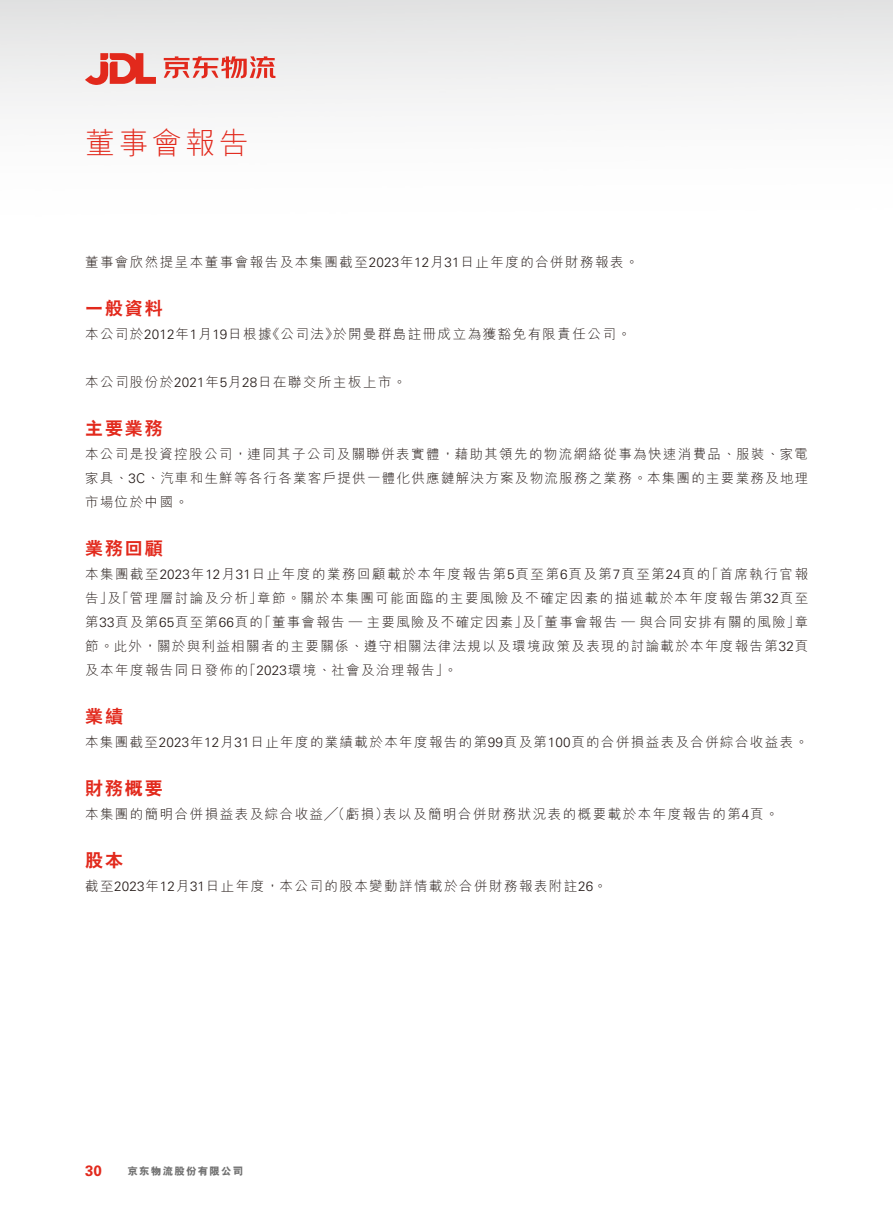
<style>
.page{position:relative;width:893px;height:1212px;background:#fff}
.page>*{position:absolute;margin:0;border:0;box-sizing:border-box;transform-origin:0 0}
.t1{font:300 30px "M Hei HK";letter-spacing:.115em;color:#e2291c}
.t2{font:800 18px "C Hei 2 HK";letter-spacing:.11em;color:#e2291c}
.t3{font:700 15px "Univers";color:#e2291c}
.t4{font:300 13.5px/24px "M Hei HK";letter-spacing:.11em;color:#231916;text-align:justify}
.t5{font:800 10.5px "M Hei HKS";letter-spacing:.115em;color:#727272}
.s1{font-family:"Univers"}
</style>
<div class="page">
<svg style="left:85px;top:53px;width:71px;height:32px;background:#e78881"></svg>
<svg style="left:164px;top:56px;width:111px;height:22px;background:#e89691"></svg>
<h1 class="t1" style="left:85px;top:128px;width:165px">董事會報告</h1>
<p class="t4" style="left:85px;top:250px;width:555px">董事會欣然提呈本董事會報告及本集團截至<span class="s1">2023</span>年<span class="s1">12</span>月<span class="s1">31</span>日止年度的合併財務報表。</p>
<h2 class="t2" style="left:85px;top:299px;width:79px">一般資料</h2>
<p class="t4" style="left:85px;top:322px;width:547px">本公司於<span class="s1">2012</span>年<span class="s1">1</span>月<span class="s1">19</span>日根據《公司法》於開曼群島註冊成立為獲豁免有限責任公司。</p>
<p class="t4" style="left:85px;top:370px;width:323px">本公司股份於<span class="s1">2021</span>年<span class="s1">5</span>月<span class="s1">28</span>日在聯交所主板上市。</p>
<h2 class="t2" style="left:85px;top:419px;width:79px">主要業務</h2>
<p class="t4" style="left:85px;top:442px;width:725px">本公司是投資控股公司，連同其子公司及關聯併表實體，藉助其領先的物流網絡從事為快速消費品、服裝、家電家具、<span class="s1">3C</span>、汽車和生鮮等各行各業客戶提供一體化供應鏈解決方案及物流服務之業務。本集團的主要業務及地理市場位於中國。</p>
<h2 class="t2" style="left:85px;top:539px;width:79px">業務回顧</h2>
<p class="t4" style="left:85px;top:562px;width:725px">本集團截至<span class="s1">2023</span>年<span class="s1">12</span>月<span class="s1">31</span>日止年度的業務回顧載於本年度報告第<span class="s1">5</span>頁至第<span class="s1">6</span>頁及第<span class="s1">7</span>頁至第<span class="s1">24</span>頁的「首席執行官報告」及「管理層討論及分析」章節。關於本集團可能面臨的主要風險及不確定因素的描述載於本年度報告第<span class="s1">32</span>頁至第<span class="s1">33</span>頁及第<span class="s1">65</span>頁至第<span class="s1">66</span>頁的「董事會報告 — 主要風險及不確定因素」及「董事會報告 — 與合同安排有關的風險」章節。此外，關於與利益相關者的主要關係、遵守相關法律法規以及環境政策及表現的討論載於本年度報告第<span class="s1">32</span>頁及本年度報告同日發佈的「<span class="s1">2023</span>環境、社會及治理報告」。</p>
<h2 class="t2" style="left:85px;top:707px;width:39px">業績</h2>
<p class="t4" style="left:85px;top:730px;width:725px">本集團截至<span class="s1">2023</span>年<span class="s1">12</span>月<span class="s1">31</span>日止年度的業績載於本年度報告的第<span class="s1">99</span>頁及第<span class="s1">100</span>頁的合併損益表及合併綜合收益表。</p>
<h2 class="t2" style="left:85px;top:779px;width:79px">財務概要</h2>
<p class="t4" style="left:85px;top:802px;width:695px">本集團的簡明合併損益表及綜合收益╱（虧損）表以及簡明合併財務狀況表的概要載於本年度報告的第<span class="s1">4</span>頁。</p>
<h2 class="t2" style="left:85px;top:851px;width:39px">股本</h2>
<p class="t4" style="left:85px;top:874px;width:523px">截至<span class="s1">2023</span>年<span class="s1">12</span>月<span class="s1">31</span>日止年度，本公司的股本變動詳情載於合併財務報表附註<span class="s1">26</span>。</p>
<p class="t3" style="left:85px;top:1162px;width:18px">30</p>
<p class="t5" style="left:128px;top:1164px;width:117px">京東物流股份有限公司</p>
</div>
